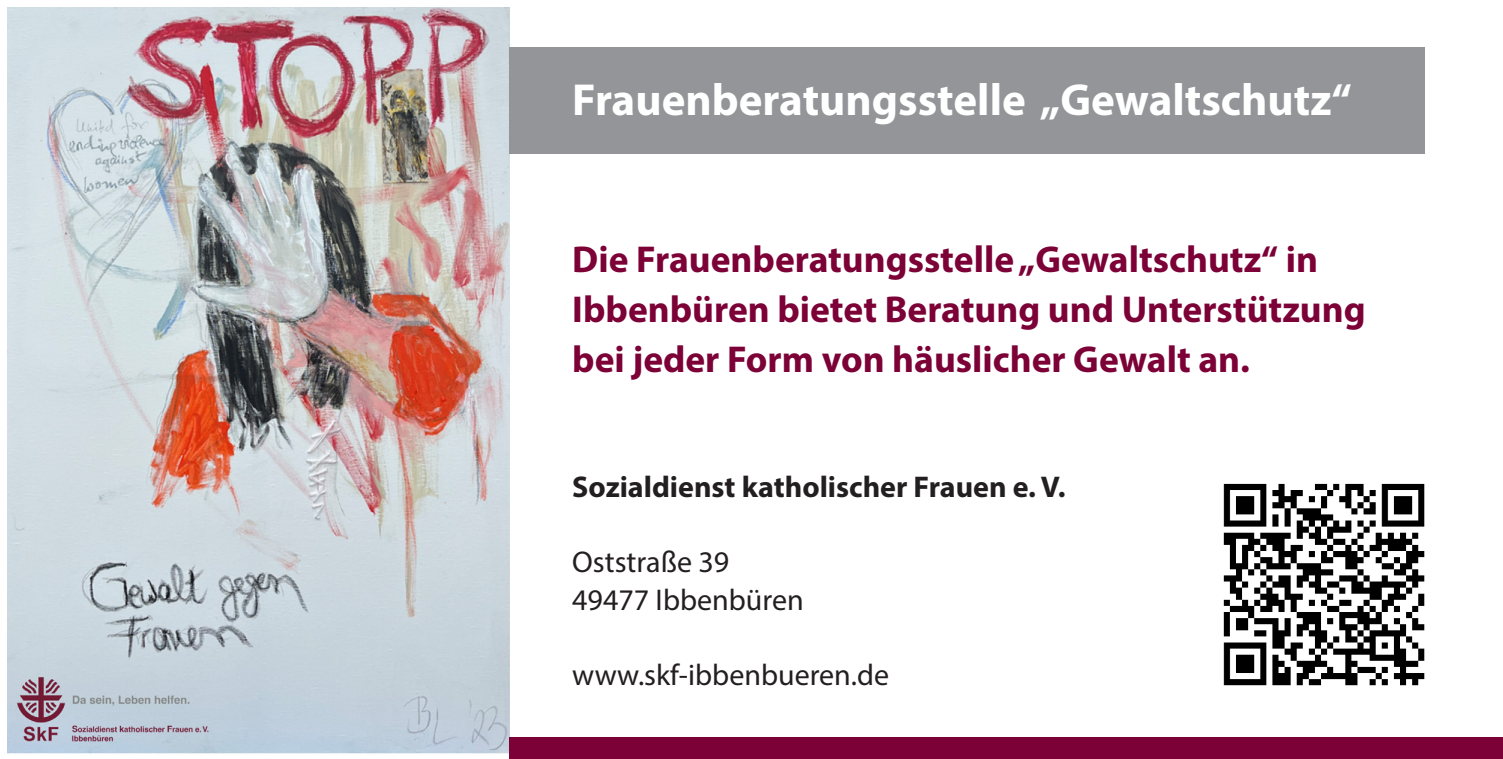
<style>
.page{position:relative;width:1503px;height:759px;background:#fff}
.page>*{position:absolute;margin:0;border:0;box-sizing:border-box;transform-origin:0 0}
.t1{font:700 45px "Myriad Pro";color:#fff}
.t2{font:700 37.5px/50px "Myriad Pro";color:#7c0136}
.t3{font:30px/37.5px "Myriad Pro";color:#231f20}
.t4{font:700 30px "Myriad Pro";color:#231f20}
</style>
<div class="page">
<img style="left:7px;top:7px;width:503px;height:751px">
<div style="left:510px;top:737px;width:992px;height:21px;background:#7c0136"></div>
<div style="left:510px;top:47px;width:914px;height:106px;background:#939598"></div>
<img style="left:1223px;top:483px;width:202px;height:203px">
<p class="t1" style="left:572px;top:70px;width:781px">Frauenberatungsstelle „Gewaltschutz“</p>
<p class="t2" style="left:572px;top:233px;width:795px">Die Frauenberatungsstelle „Gewaltschutz“ in<br>Ibbenbüren bietet Beratung und Unterstützung bei jeder Form von häuslicher Gewalt an.</p>
<p class="t4" style="left:572px;top:467px;width:495px">Sozialdienst katholischer Frauen e. V.</p>
<p class="t3" style="left:572px;top:543px;width:233px">Oststraße 39<br>49477 Ibbenbüren</p>
<p class="t3" style="left:572px;top:655px;width:318px">www.skf-ibbenbueren.de</p>
</div>
